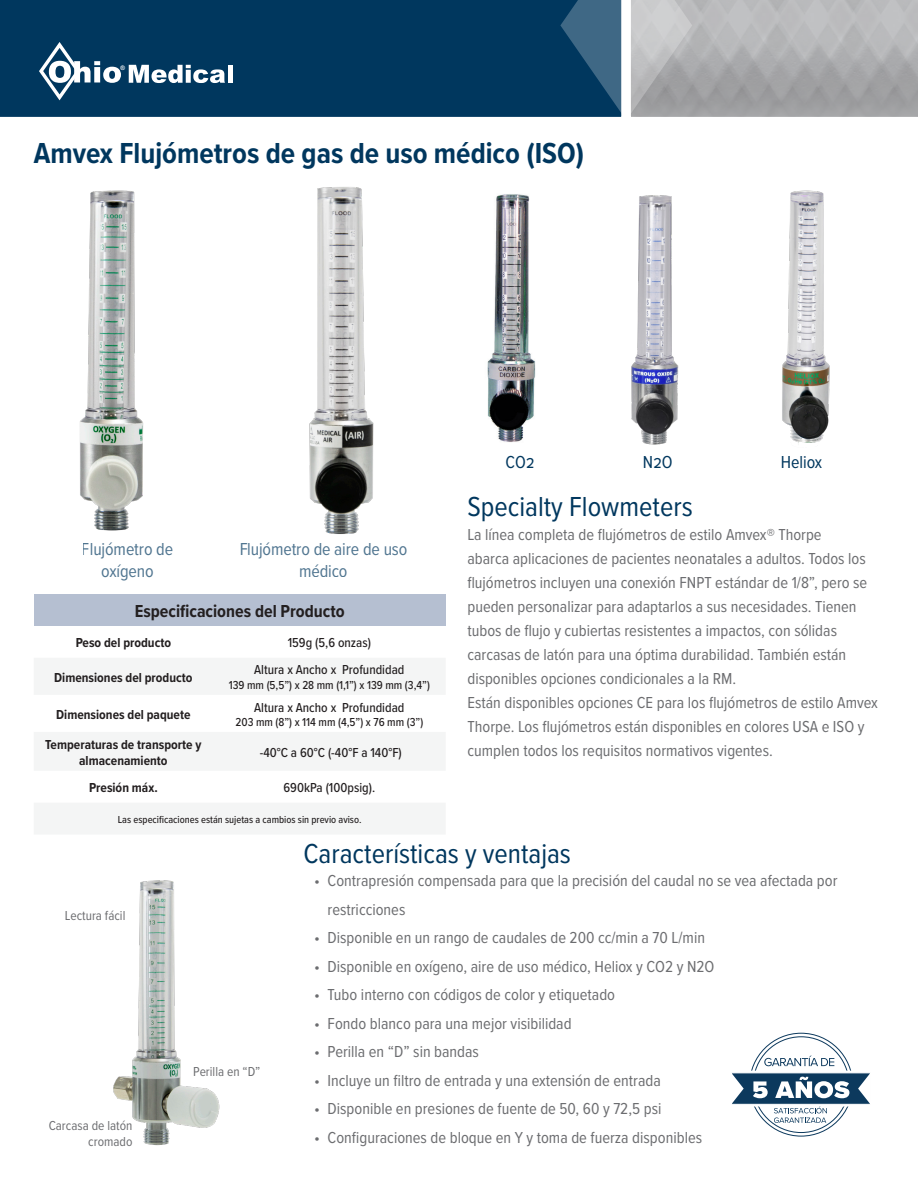
<style>
.page{position:relative;width:918px;height:1188px;background:#fff}
.page>*{position:absolute;margin:0;border:0;box-sizing:border-box;transform-origin:0 0}
.Title_Header{font:700 30px "Proxima Nova Cond";color:#00375e}
.t1{font:28.5px "Proxima Nova Cond";color:#00375e}
.t2{font:18px/21.6px "Proxima Nova Cond";letter-spacing:-.005em;color:#00375e;text-align:center}
.t3{font:700 18px "Proxima Nova Cond";color:#231f20}
.t4{font:16.5px/24px "Proxima Nova Cond";color:#6c6d70}
.t5{font:700 13.5px/16.2px "Proxima Nova Cond";color:#231f20;text-align:center}
.t6{font:500 13.5px "Proxima Nova Cond";color:#231f20}
.t7{font:13.5px/15.8px "Proxima Nova Cond";color:#6c6d70;text-align:right}
.t8{font:500 12px "Proxima Nova Cond";color:#231f20}
.t9{font:500 10.5px "Proxima Nova Cond";color:#231f20}
.t10{font:700 6.15px "Arial";color:#fff}
</style>
<div class="page">
<div style="left:0;top:0;width:560px;height:117px;background:#00375e"></div>
<svg style="left:560px;top:0;width:358px;height:117px;background:#99a1a9"></svg>
<svg style="left:129px;top:65px;width:96px;height:18px"></svg>
<div style="left:228px;top:65px;width:5px;height:18px;background:#fff"></div>
<svg style="left:39px;top:42px;width:82px;height:58px"></svg>
<img style="left:487px;top:194px;width:49px;height:248px">
<img style="left:782px;top:190px;width:48px;height:253px">
<img style="left:113px;top:880px;width:107px;height:266px">
<img style="left:631px;top:195px;width:48px;height:250px">
<img style="left:309px;top:187px;width:65px;height:347px">
<img style="left:80px;top:190px;width:64px;height:341px">
<svg style="left:732px;top:1056px;width:138px;height:67px"></svg>
<div style="left:34px;top:594px;width:412px;height:32px;background:#b5bfd1"></div>
<svg style="left:34px;top:658px;width:411px;height:176px;fill:#f4f5f5"></svg>
<p class="t10" style="left:121px;top:64px;width:6px">®</p>
<p class="Title_Header" style="left:34px;top:131px;width:552px">Amvex Flujómetros de gas de uso médico (ISO)</p>
<p class="t2" style="left:82px;top:538px;width:93px">Flujómetro de oxígeno</p>
<p class="t3" style="left:135px;top:598px;width:212px">Especificaciones del Producto</p>
<p class="t5" style="left:76px;top:634px;width:97px">Peso del producto</p>
<p class="t6" style="left:288px;top:633px;width:85px">159g (5,6 onzas)</p>
<p class="t5" style="left:54px;top:669px;width:140px">Dimensiones del producto</p>
<p class="t2" style="left:239px;top:538px;width:170px">Flujómetro de aire de uso médico</p>
<p class="t6" style="left:254px;top:660px;width:152px">Altura x Ancho x Profundidad</p>
<p class="t8" style="left:229px;top:676px;width:203px">139 mm (5,5”) x 28 mm (1,1”) x 139 mm (3,4”)</p>
<p class="t5" style="left:56px;top:706px;width:136px">Dimensiones del paquete</p>
<p class="t6" style="left:254px;top:697px;width:152px">Altura x Ancho x Profundidad</p>
<p class="t8" style="left:235px;top:713px;width:189px">203 mm (8”) x 114 mm (4,5”) x 76 mm (3”)</p>
<p class="t5" style="left:45px;top:736px;width:158px">Temperaturas de transporte y almacenamiento</p>
<p class="t6" style="left:260px;top:742px;width:144px">-40°C a 60°C (-40°F a 140°F)</p>
<p class="t5" style="left:89px;top:779px;width:70px">Presión máx.</p>
<p class="t6" style="left:284px;top:778px;width:93px">690kPa (100psig).</p>
<p class="t9" style="left:118px;top:812px;width:245px">Las especificaciones están sujetas a cambios sin previo aviso.</p>
<p class="t2" style="left:506px;top:450px;width:31px">CO2</p>
<p class="t2" style="left:643px;top:450px;width:31px">N2O</p>
<p class="t2" style="left:781px;top:450px;width:43px">Heliox</p>
<p class="t1" style="left:467px;top:485px;width:227px">Specialty Flowmeters</p>
<p class="t4" style="left:467px;top:522px;width:401px">La línea completa de flujómetros de estilo Amvex® Thorpe abarca aplicaciones de pacientes neonatales a adultos. Todos los flujómetros incluyen una conexión FNPT estándar de 1/8”, pero se pueden personalizar para adaptarlos a sus necesidades. Tienen tubos de flujo y cubiertas resistentes a impactos, con sólidas carcasas de latón para una óptima durabilidad. También están disponibles opciones condicionales a la RM.</p>
<p class="t4" style="left:467px;top:690px;width:412px">Están disponibles opciones CE para los flujómetros de estilo Amvex<br>Thorpe. Los flujómetros están disponibles en colores USA e ISO y cumplen todos los requisitos normativos vigentes.</p>
<p class="t7" style="left:65px;top:907px;width:62px">Lectura fácil</p>
<p class="t7" style="left:49px;top:1117px;width:85px">Carcasa de latón cromado</p>
<p class="t7" style="left:193px;top:1063px;width:69px">Perilla en “D”</p>
<p class="t1" style="left:303px;top:833px;width:269px">Características y ventajas</p>
<p class="t4" style="left:328px;top:866px;width:511px;line-height:28.5px;text-indent:-14px">• Contrapresión compensada para que la precisión del caudal no se vea afectada por restricciones</p>
<p class="t4" style="left:314px;top:925px;width:392px">• Disponible en un rango de caudales de 200 cc/min a 70 L/min</p>
<p class="t4" style="left:314px;top:954px;width:402px">• Disponible en oxígeno, aire de uso médico, Heliox y CO2 y N2O</p>
<p class="t4" style="left:314px;top:982px;width:303px">• Tubo interno con códigos de color y etiquetado</p>
<p class="t4" style="left:314px;top:1011px;width:259px">• Fondo blanco para una mejor visibilidad</p>
<p class="t4" style="left:314px;top:1039px;width:166px">• Perilla en “D” sin bandas</p>
<p class="t4" style="left:314px;top:1068px;width:348px">• Incluye un filtro de entrada y una extensión de entrada</p>
<p class="t4" style="left:314px;top:1096px;width:349px">• Disponible en presiones de fuente de 50, 60 y 72,5 psi</p>
<p class="t4" style="left:314px;top:1125px;width:390px">• Configuraciones de bloque en Y y toma de fuerza disponibles</p>
</div>
